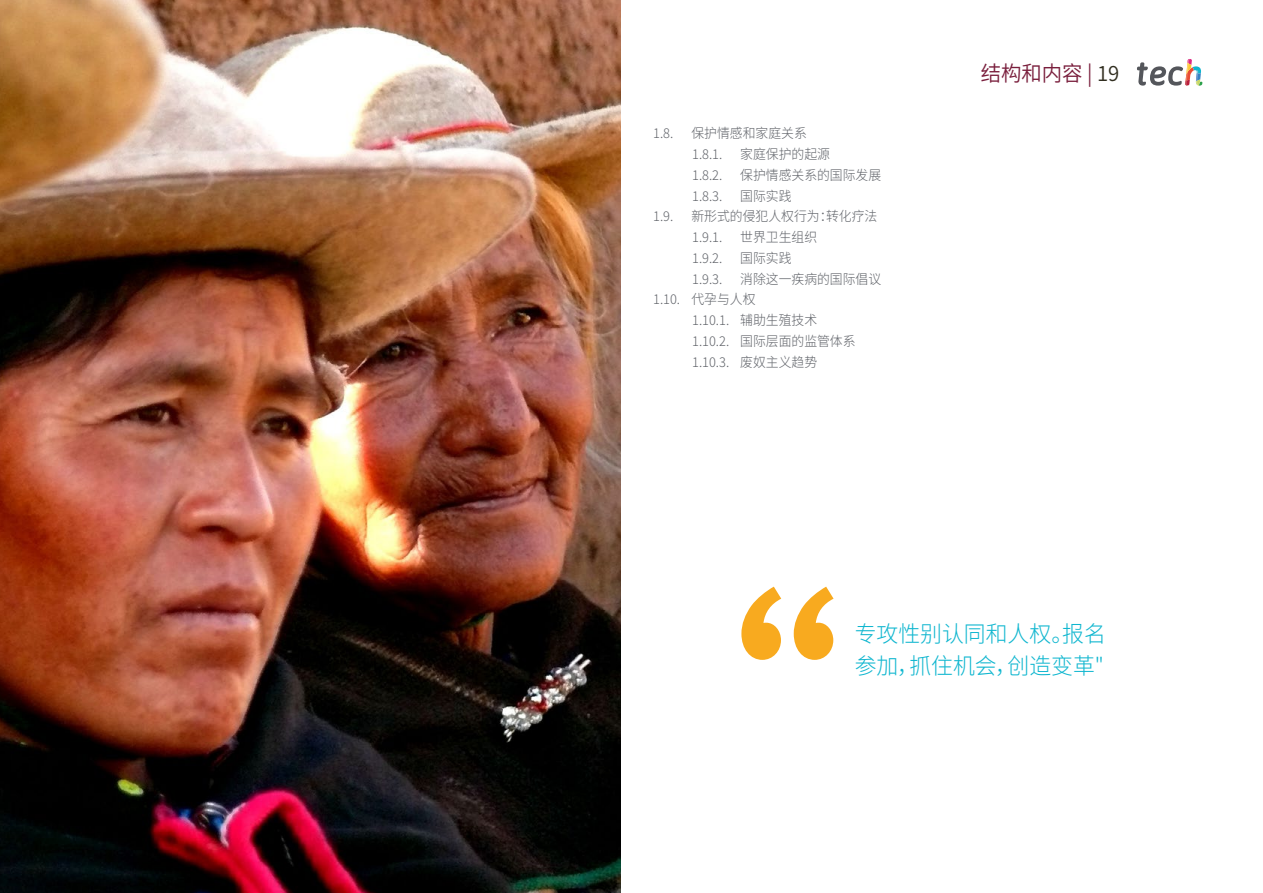
<style>
.page{position:relative;width:1263px;height:893px;background:#fff}
.page>*{position:absolute;margin:0;border:0;box-sizing:border-box;transform-origin:0 0}
.t1{font:300 22.5px/31.5px "Source Han Sans CN";color:#0fb6cf}
.t2{font:21px "Source Han Sans CN";color:#791e3c}
.t3{font:300 13.5px/20.7px "Source Han Sans CN";color:#61646a;scale:.95 1}
.s1{color:#312e20}
</style>
<div class="page">
<img style="left:0;top:0;width:621px;height:893px">
<svg style="left:741px;top:587px;width:92px;height:73px"></svg>
<svg style="left:1137px;top:59px;width:65px;height:27px"></svg>
<p class="t3" style="left:653px;top:123px;width:23px">1.8.</p>
<p class="t3" style="left:691px;top:123px;width:123px">保护情感和家庭关系<br>1.8.1.</p>
<p class="t3" style="left:740px;top:144px;width:96px">家庭保护的起源</p>
<p class="t3" style="left:692px;top:165px;width:33px">1.8.2.</p>
<p class="t3" style="left:740px;top:165px;width:150px">保护情感关系的国际发展</p>
<p class="t3" style="left:692px;top:186px;width:33px">1.8.3.</p>
<p class="t3" style="left:740px;top:186px;width:55px">国际实践</p>
<p class="t3" style="left:653px;top:206px;width:23px">1.9.</p>
<p class="t3" style="left:691px;top:206px;width:197px">新形式的侵犯人权行为：转化疗法<br>1.9.1.</p>
<p class="t3" style="left:740px;top:227px;width:83px">世界卫生组织</p>
<p class="t3" style="left:692px;top:248px;width:33px">1.9.2.</p>
<p class="t3" style="left:740px;top:248px;width:55px">国际实践</p>
<p class="t3" style="left:692px;top:269px;width:33px">1.9.3.</p>
<p class="t3" style="left:740px;top:269px;width:150px">消除这一疾病的国际倡议</p>
<p class="t3" style="left:653px;top:289px;width:109px">1.10. 代孕与人权</p>
<p class="t3" style="left:692px;top:310px;width:133px">1.10.1. 辅助生殖技术</p>
<p class="t3" style="left:692px;top:331px;width:174px">1.10.2. 国际层面的监管体系</p>
<p class="t3" style="left:692px;top:352px;width:133px">1.10.3. 废奴主义趋势</p>
<h2 class="t2" style="left:981px;top:61px;width:140px">结构和内容 | <span class="s1">19</span></h2>
<h1 class="t1" style="left:855px;top:619px;width:252px">专攻性别认同和人权。报名参加，抓住机会，创造变革"</h1>
</div>
